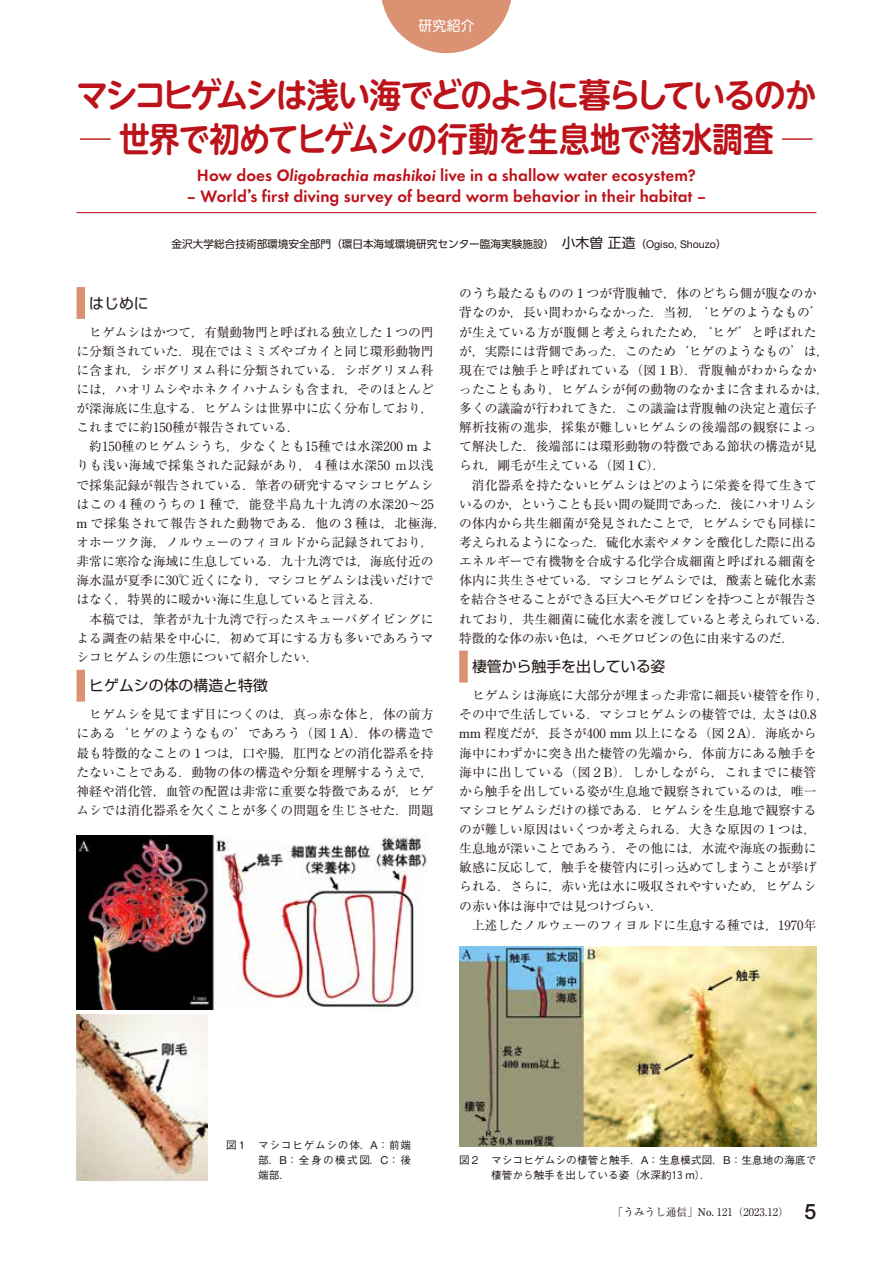
<style>
.page{position:relative;width:893px;height:1263px;background:#fff}
.page>*{position:absolute;margin:0;border:0;box-sizing:border-box;transform-origin:0 0}
.t1{font:700 34.05px/43.7px "UD Shin M Go Pro De";letter-spacing:-.05em;color:#bc121a;scale:.95 1}
.t2{font:600 17.25px "Futura Round";letter-spacing:.005em;color:#bc121a}
.t3{font:14.85px "Shin Go Pro";color:#221815}
.t4{font:13.8px "UD Shin M Go Pro";color:#fff}
.t5{font:12.75px/19.2px "Ryumin Pr 6 N";color:#221815}
.t6{font:500 10.65px/14.9px "Gothic BBB Pr 6";letter-spacing:.01em;color:#221815;text-align:justify}
.t7{font:10.65px "UD Shin Go Pro";color:#221815}
.t8{font:10.65px "Ryumin Pr 6 N";color:#221815}
.s1{font-style:italic}
.s2{font-family:"UD Shin M Go Pro De";font-weight:700;font-size:15.9px}
.s3{font-size:13.8px}
.s4{font-family:"Helvetica Neue LT Std"}
.s5{font-family:"Century Old Style Std"}
.s6{font-family:"Helvetica Neue LT Std";font-weight:400;font-size:10.95px}
.s7{font-family:"Hankaku Num Gth";font-weight:400}
.s8{font-family:"Helvetica Neue LT Std";font-weight:500;font-size:21.3px}
</style>
<div class="page">
<div style="left:77px;top:287px;width:8px;height:32px;background:#db9273"></div>
<div style="left:77px;top:670px;width:8px;height:32px;background:#db9273"></div>
<svg style="left:382px;top:0;width:129px;height:53px"></svg>
<div style="left:459px;top:651px;width:9px;height:31px;background:#db9273"></div>
<hr style="left:77px;top:212px;width:739px;height:1px;background:#bc121a">
<img style="left:77px;top:835px;width:350px;height:174px">
<img style="left:77px;top:1014px;width:131px;height:166px">
<img style="left:459px;top:946px;width:357px;height:200px">
<p class="t4" style="left:418px;top:15px;width:58px">研究紹介</p>
<h1 class="t1" style="left:76px;top:72px;width:781px">マシコヒゲムシは浅い海でどのように暮らしているのか─ 世界で初めてヒゲムシの行動を生息地で潜水調査 ─</h1>
<h2 class="t2" style="left:197px;top:163px;width:501px">How does <span class="s1">Oligobrachia mashikoi</span> live in a shallow water ecosystem?</h2>
<h2 class="t2" style="left:186px;top:183px;width:522px">– World<span class="s2">ʼ</span>s first diving survey of beard worm behavior in their habitat –</h2>
<p class="t7" style="left:172px;top:235px;width:556px">金沢大学総合技術部環境安全部門（環日本海域環境研究センター臨海実験施設） <span class="s3">小木曽 正造</span>（<span class="s4">Ogiso, Shouzo</span>）</p>
<p class="t3" style="left:89px;top:291px;width:61px">はじめに</p>
<p class="t5" style="left:77px;top:321px;width:359px;text-align:justify;text-indent:13px">ヒゲムシはかつて，有鬚動物門と呼ばれる独立した１つの門に分類されていた．現在ではミミズやゴカイと同じ環形動物門に含まれ，シボグリヌム科に分類されている．シボグリヌム科には，ハオリムシやホネクイハナムシも含まれ，そのほとんどが深海底に生息する．ヒゲムシは世界中に広く分布しており，これまでに約150種が報告されている．</p>
<p class="t5" style="left:77px;top:436px;width:371px;text-indent:13px">約150種のヒゲムシうち，少なくとも15種では水深200 <span class="s5">m</span> よりも浅い海域で採集された記録があり，４種は水深50 ｍ以浅で採集記録が報告されている．筆者の研究するマシコヒゲムシはこの４種のうちの１種で，能登半島九十九湾の水深20～25 <span class="s5">m</span> で採集されて報告された動物である．他の３種は，北極海，オホーツク海，ノルウェーのフィヨルドから記録されており，非常に寒冷な海域に生息している．九十九湾では，海底付近の海水温が夏季に30℃近くになり，マシコヒゲムシは浅いだけではなく，特異的に暖かい海に生息していると言える．</p>
<p class="t5" style="left:77px;top:608px;width:359px;text-align:justify;text-indent:13px">本稿では，筆者が九十九湾で行ったスキューバダイビングによる調査の結果を中心に，初めて耳にする方も多いであろうマシコヒゲムシの生態について紹介したい．</p>
<p class="t3" style="left:89px;top:673px;width:180px">ヒゲムシの体の構造と特徴</p>
<p class="t5" style="left:77px;top:704px;width:359px;text-align:justify;text-indent:13px">ヒゲムシを見てまず目につくのは，真っ赤な体と，体の前方にある‘ヒゲのようなもの’であろう（図１<span class="s5">A</span>）．体の構造で最も特徴的なことの１つは，口や腸，肛門などの消化器系を持たないことである．動物の体の構造や分類を理解するうえで，神経や消化管，血管の配置は非常に重要な特徴であるが，ヒゲムシでは消化器系を欠くことが多くの問題を生じさせた．問題</p>
<p class="t5" style="left:459px;top:283px;width:371px">のうち最たるものの１つが背腹軸で，体のどちら側が腹なのか背なのか，長い間わからなかった．当初，‘ヒゲのようなもの’が生えている方が腹側と考えられたため，‘ヒゲ’と呼ばれたが，実際には背側であった．このため‘ヒゲのようなもの’は，現在では触手と呼ばれている（図１<span class="s5">B</span>）．背腹軸がわからなかったこともあり，ヒゲムシが何の動物のなかまに含まれるかは，多くの議論が行われてきた．この議論は背腹軸の決定と遺伝子解析技術の進歩，採集が難しいヒゲムシの後端部の観察によって解決した．後端部には環形動物の特徴である節状の構造が見られ，剛毛が生えている（図１<span class="s5">C</span>）．</p>
<p class="t5" style="left:459px;top:475px;width:372px;text-indent:13px">消化器系を持たないヒゲムシはどのように栄養を得て生きているのか，ということも長い間の疑問であった．後にハオリムシの体内から共生細菌が発見されたことで，ヒゲムシでも同様に考えられるようになった．硫化水素やメタンを酸化した際に出るエネルギーで有機物を合成する化学合成細菌と呼ばれる細菌を体内に共生させている．マシコヒゲムシでは，酸素と硫化水素を結合させることができる巨大ヘモグロビンを持つことが報告されており，共生細菌に硫化水素を渡していると考えられている．特徴的な体の赤い色は，ヘモグロビンの色に由来するのだ．</p>
<p class="t3" style="left:472px;top:654px;width:195px">棲管から触手を出している姿</p>
<p class="t5" style="left:459px;top:685px;width:371px;text-indent:13px">ヒゲムシは海底に大部分が埋まった非常に細長い棲管を作り，その中で生活している．マシコヒゲムシの棲管では，太さは0<span class="s5">.</span>8 <span class="s5">mm</span> 程度だが，長さが400 <span class="s5">mm</span> 以上になる（図２<span class="s5">A</span>）．海底から海中にわずかに突き出た棲管の先端から，体前方にある触手を海中に出している（図２<span class="s5">B</span>）．しかしながら，これまでに棲管から触手を出している姿が生息地で観察されているのは，唯一マシコヒゲムシだけの様である．ヒゲムシを生息地で観察するのが難しい原因はいくつか考えられる．大きな原因の１つは，生息地が深いことであろう．その他には，水流や海底の振動に敏感に反応して，触手を棲管内に引っ込めてしまうことが挙げられる．さらに，赤い光は水に吸収されやすいため，ヒゲムシの赤い体は海中では見つけづらい．</p>
<p class="t5" style="left:472px;top:915px;width:346px">上述したノルウェーのフィヨルドに生息する種では，1970年</p>
<p class="t6" style="left:258px;top:1137px;width:155px;text-indent:-32px">図１　マシコヒゲムシの体．<span class="s6">A</span>：前端部．<span class="s6">B</span>：全身の模式図．<span class="s6">C</span>：後端部．</p>
<p class="t6" style="left:491px;top:1152px;width:327px;text-indent:-32px">図２　マシコヒゲムシの棲管と触手．<span class="s6">A</span>：生息模式図．<span class="s6">B</span>：生息地の海底で棲管から触手を出している姿（水深約<span class="s7">13</span> <span class="s6">m</span>）．</p>
<p class="t8" style="left:613px;top:1203px;width:205px">「うみうし通信」<span class="s5">No.</span> 121（2023<span class="s5">.</span>12）　　<span class="s8">5</span></p>
</div>
